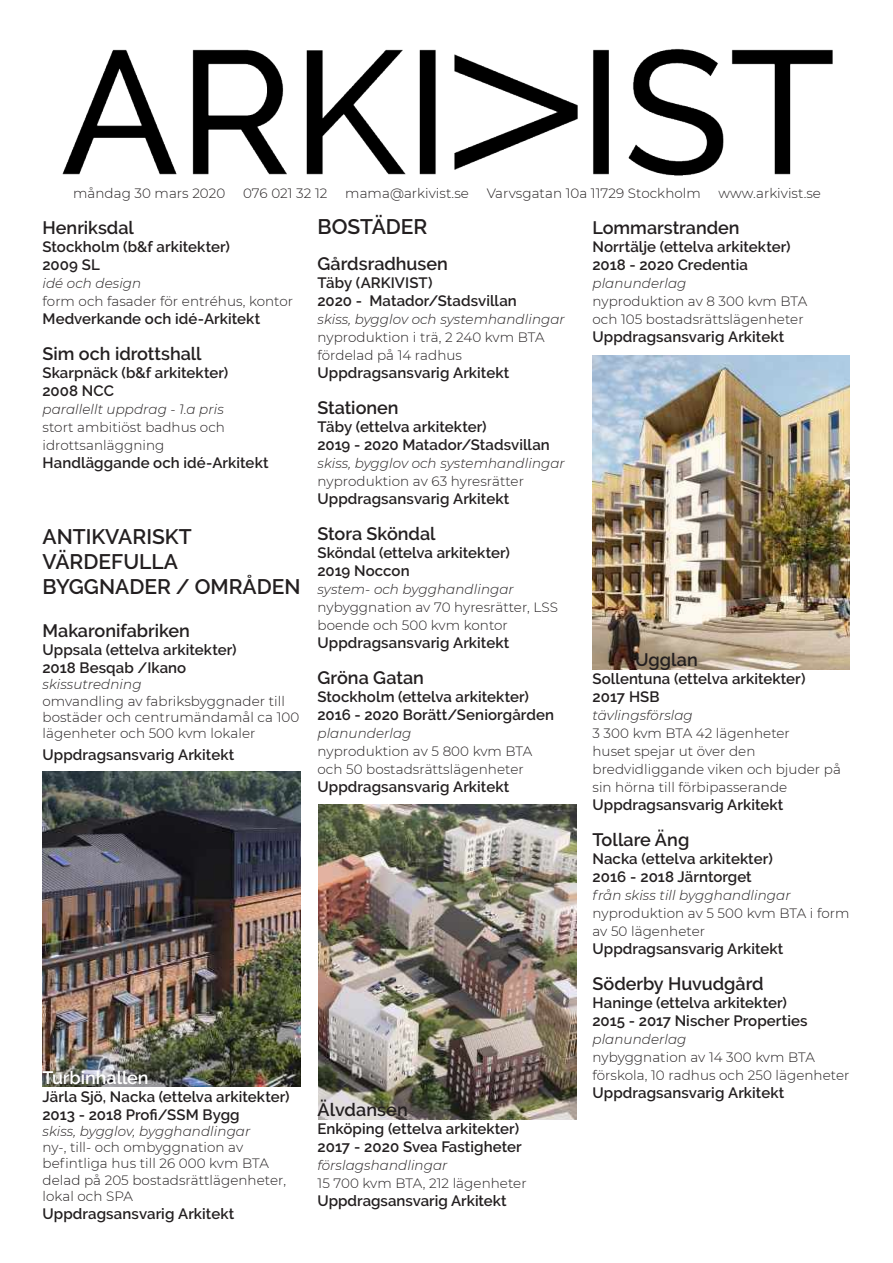
<style>
.page{position:relative;width:893px;height:1263px;background:#fff}
.page>*{position:absolute;margin:0;border:0;box-sizing:border-box;transform-origin:0 0}
.t1{font:600 21px/25.2px "Raleway";color:#231f20}
.t2{font:600 18px "Raleway";color:#231f20}
.t3{font:600 18px "Raleway";letter-spacing:-.005em;color:#fff}
.t4{font:600 15px/18px "Raleway";letter-spacing:.005em;color:#231f20}
.t5{font:300 13.5px/18px "Montserrat";letter-spacing:.005em;color:#231f20}
.t6{font:italic 300 13.5px "Montserrat";letter-spacing:.005em;color:#231f20}
</style>
<div class="page">
<img style="left:592px;top:355px;width:258px;height:315px">
<img style="left:318px;top:805px;width:258px;height:314px">
<img style="left:43px;top:772px;width:257px;height:314px">
<img style="left:62px;top:48px;width:771px;height:128px">
<p class="t5" style="left:73px;top:184px;width:154px">måndag 30 mars 2020</p>
<p class="t5" style="left:243px;top:184px;width:86px">076 021 32 12</p>
<p class="t5" style="left:345px;top:184px;width:125px">mama@arkivist.se</p>
<p class="t5" style="left:487px;top:184px;width:216px">Varvsgatan 10a 11729 Stockholm</p>
<p class="t5" style="left:719px;top:184px;width:104px">www.arkivist.se</p>
<p class="t2" style="left:43px;top:217px;width:93px">Henriksdal</p>
<p class="t4" style="left:43px;top:238px;width:189px">Stockholm (b&amp;f arkitekter)<br>2009 SL</p>
<p class="t6" style="left:43px;top:274px;width:100px">idé och design</p>
<p class="t5" style="left:43px;top:292px;width:252px">form och fasader för entréhus, kontor</p>
<p class="t4" style="left:43px;top:310px;width:219px">Medverkande och idé-Arkitekt</p>
<p class="t2" style="left:43px;top:343px;width:161px">Sim och idrottshall</p>
<p class="t4" style="left:43px;top:364px;width:187px">Skarpnäck (b&amp;f arkitekter)<br>2008 NCC</p>
<p class="t6" style="left:43px;top:400px;width:183px">parallellt uppdrag - 1.a pris</p>
<p class="t5" style="left:43px;top:418px;width:184px">stort ambitiöst badhus och idrottsanläggning</p>
<p class="t4" style="left:43px;top:454px;width:228px">Handläggande och idé-Arkitekt</p>
<h1 class="t1" style="left:317px;top:214px;width:111px">BOSTÄDER</h1>
<p class="t2" style="left:317px;top:253px;width:132px">Gårdsradhusen</p>
<p class="t4" style="left:317px;top:274px;width:201px">Täby (ARKIVIST)<br>2020 - Matador/Stadsvillan</p>
<p class="t6" style="left:317px;top:310px;width:249px">skiss, bygglov och systemhandlingar</p>
<p class="t5" style="left:317px;top:328px;width:229px">nyproduktion i trä, 2 240 kvm BTA fördelad på 14 radhus</p>
<p class="t4" style="left:317px;top:364px;width:193px">Uppdragsansvarig Arkitekt</p>
<p class="t2" style="left:317px;top:397px;width:83px">Stationen</p>
<p class="t4" style="left:317px;top:418px;width:234px">Täby (ettelva arkitekter)<br>2019 - 2020 Matador/Stadsvillan</p>
<p class="t6" style="left:317px;top:454px;width:249px">skiss, bygglov och systemhandlingar</p>
<p class="t5" style="left:317px;top:472px;width:208px">nyproduktion av 63 hyresrätter</p>
<p class="t4" style="left:317px;top:490px;width:193px">Uppdragsansvarig Arkitekt</p>
<p class="t2" style="left:317px;top:523px;width:119px">Stora Sköndal</p>
<p class="t4" style="left:317px;top:544px;width:194px">Sköndal (ettelva arkitekter)<br>2019 Noccon</p>
<p class="t6" style="left:317px;top:580px;width:198px">system- och bygghandlingar</p>
<p class="t5" style="left:317px;top:598px;width:242px">nybyggnation av 70 hyresrätter, LSS boende och 500 kvm kontor</p>
<p class="t4" style="left:317px;top:634px;width:193px">Uppdragsansvarig Arkitekt</p>
<p class="t2" style="left:317px;top:667px;width:108px">Gröna Gatan</p>
<p class="t4" style="left:317px;top:688px;width:238px">Stockholm (ettelva arkitekter)<br>2016 - 2020 Borätt/Seniorgården</p>
<p class="t6" style="left:317px;top:724px;width:95px">planunderlag</p>
<p class="t5" style="left:317px;top:742px;width:216px">nyproduktion av 5 800 kvm BTA och 50 bostadsrättslägenheter</p>
<p class="t4" style="left:317px;top:778px;width:193px">Uppdragsansvarig Arkitekt</p>
<p class="t2" style="left:592px;top:217px;width:149px">Lommarstranden</p>
<p class="t4" style="left:592px;top:238px;width:200px">Norrtälje (ettelva arkitekter)<br>2018 - 2020 Credentia</p>
<p class="t6" style="left:592px;top:274px;width:95px">planunderlag</p>
<p class="t5" style="left:592px;top:292px;width:216px">nyproduktion av 8 300 kvm BTA och 105 bostadsrättslägenheter</p>
<p class="t4" style="left:592px;top:328px;width:193px">Uppdragsansvarig Arkitekt</p>
<h1 class="t1" style="left:43px;top:524px;width:259px">ANTIKVARISKT<br>VÄRDEFULLA<br>BYGGNADER / OMRÅDEN</h1>
<p class="t2" style="left:43px;top:621px;width:149px">Makaronifabriken</p>
<p class="t4" style="left:43px;top:641px;width:196px">Uppsala (ettelva arkitekter)<br>2018 Besqab /Ikano</p>
<p class="t6" style="left:43px;top:675px;width:101px">skissutredning</p>
<p class="t5" style="left:43px;top:692px;width:258px;line-height:16.2px">omvandling av fabriksbyggnader till bostäder och centrumändamål ca 100 lägenheter och 500 kvm lokaler</p>
<p class="t4" style="left:43px;top:745px;width:193px">Uppdragsansvarig Arkitekt</p>
<p class="t2" style="left:635px;top:649px;width:64px">Ugglan</p>
<p class="t4" style="left:592px;top:670px;width:214px">Sollentuna (ettelva arkitekter)<br>2017 HSB</p>
<p class="t6" style="left:592px;top:706px;width:102px">tävlingsförslag</p>
<p class="t5" style="left:592px;top:724px;width:250px">3 300 kvm BTA 42 lägenheter<br>huset spejar ut över den bredvidliggande viken och bjuder på sin hörna till förbipasserande</p>
<p class="t4" style="left:592px;top:796px;width:192px">Uppdragsansvarig Arkitekt</p>
<p class="t2" style="left:592px;top:829px;width:98px">Tollare Äng</p>
<p class="t4" style="left:592px;top:850px;width:182px">Nacka (ettelva arkitekter)<br>2016 - 2018 Järntorget</p>
<p class="t6" style="left:592px;top:886px;width:200px">från skiss till bygghandlingar</p>
<p class="t5" style="left:592px;top:904px;width:258px">nyproduktion av 5 500 kvm BTA i form av 50 lägenheter</p>
<p class="t4" style="left:592px;top:940px;width:192px">Uppdragsansvarig Arkitekt</p>
<p class="t2" style="left:592px;top:973px;width:173px">Söderby Huvudgård</p>
<p class="t4" style="left:592px;top:994px;width:217px">Haninge (ettelva arkitekter)<br>2015 - 2017 Nischer Properties</p>
<p class="t6" style="left:592px;top:1030px;width:95px">planunderlag</p>
<p class="t5" style="left:592px;top:1048px;width:259px">nybyggnation av 14 300 kvm BTA förskola, 10 radhus och 250 lägenheter</p>
<p class="t4" style="left:592px;top:1084px;width:193px">Uppdragsansvarig Arkitekt</p>
<p class="t3" style="left:43px;top:1067px;width:108px">Turbinhallen</p>
<p class="t4" style="left:43px;top:1087px;width:249px">Järla Sjö, Nacka (ettelva arkitekter)<br>2013 - 2018 Profi/SSM Bygg</p>
<p class="t6" style="left:43px;top:1122px;width:209px">skiss, bygglov, bygghandlingar</p>
<p class="t5" style="left:43px;top:1139px;width:245px;line-height:16.2px">ny-, till- och ombyggnation av befintliga hus till 26 000 kvm BTA delad på 205 bostadsrättlägenheter, lokal och SPA</p>
<p class="t4" style="left:43px;top:1204px;width:193px">Uppdragsansvarig Arkitekt</p>
<p class="t2" style="left:317px;top:1099px;width:92px">Älvdansen</p>
<p class="t4" style="left:317px;top:1120px;width:206px">Enköping (ettelva arkitekter)<br>2017 - 2020 Svea Fastigheter</p>
<p class="t6" style="left:317px;top:1156px;width:132px">förslagshandlingar</p>
<p class="t5" style="left:317px;top:1174px;width:211px">15 700 kvm BTA, 212 lägenheter</p>
<p class="t4" style="left:317px;top:1192px;width:191px">Uppdragsansvarig Arkitekt</p>
</div>
